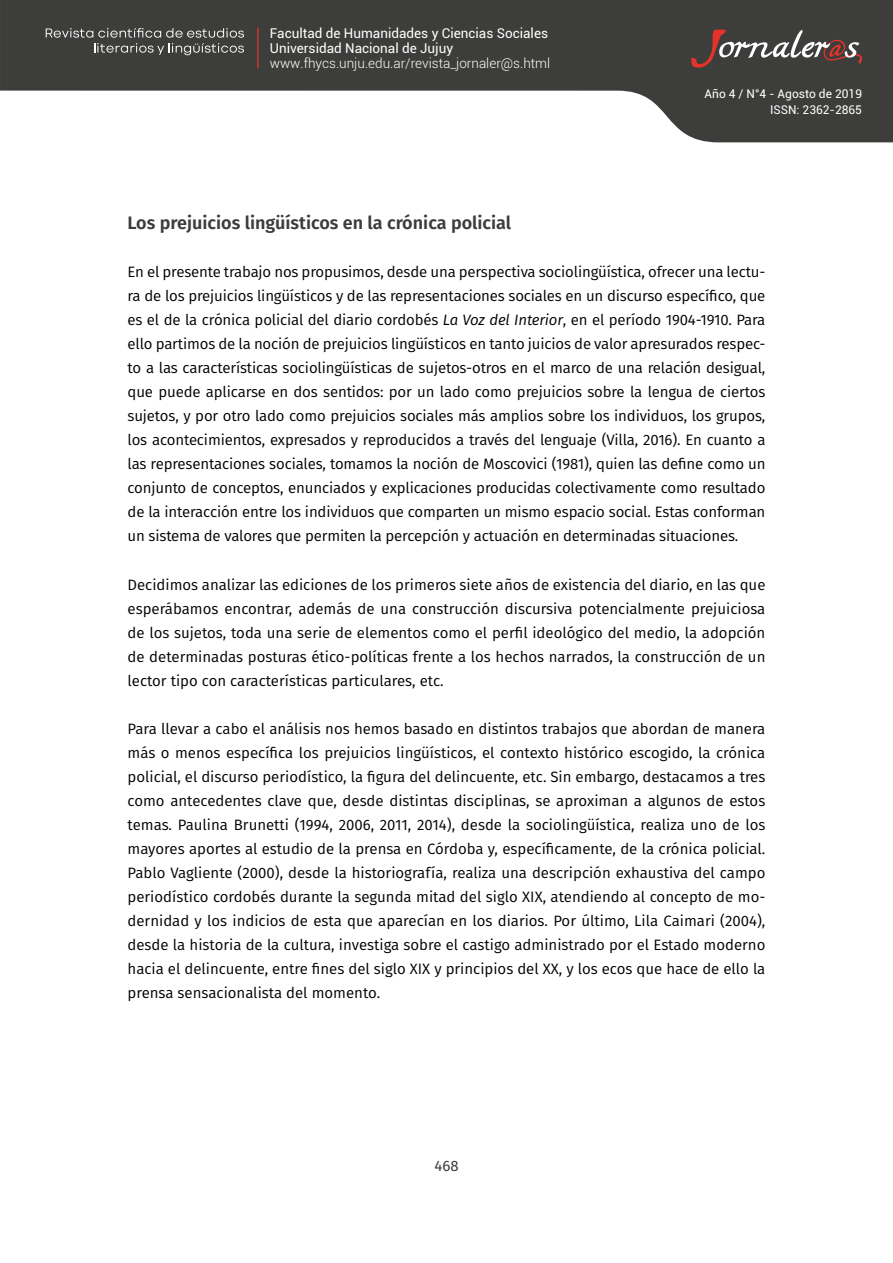
<style>
.page{position:relative;width:893px;height:1263px;background:#fff}
.page>*{position:absolute;margin:0;border:0;box-sizing:border-box;transform-origin:0 0}
.t1{font:600 18px "Fira Sans";color:#3c3c3b}
.t2{font:15px/24px "Fira Sans";letter-spacing:-.005em;color:#000;text-align:justify}
.t3{font:15px "Fira Sans";color:#3c3c3b}
.t4{font:13.5px/15px "Roboto";color:#fff}
.t5{font:300 13.5px "Roboto";color:#fff}
.t6{font:12px/16.5px "Roboto";color:#fff;text-align:right}
.s1{font-style:italic}
</style>
<div class="page">
<svg style="left:0;top:0;width:893px;height:142px;fill:#3d3d3b"></svg>
<svg style="left:691px;top:29px;width:171px;height:39px;background:#605452"></svg>
<svg style="left:46px;top:28px;width:198px;height:27px;background:#5a5a58"></svg>
<hr style="left:257px;top:28px;width:2px;height:40px;background:#e63329">
<p class="t4" style="left:270px;top:25px;width:280px">Facultad de Humanidades y Ciencias Sociales<br>Universidad Nacional de Jujuy</p>
<p class="t5" style="left:270px;top:54px;width:282px">www.fhycs.unju.edu.ar/revista_jornaler@s.html</p>
<p class="t6" style="left:705px;top:85px;width:159px">Año 4 / N°4 - Agosto de 2019<br>ISSN: 2362-2865</p>
<p class="t1" style="left:128px;top:208px;width:385px">Los prejuicios lingüísticos en la crónica policial</p>
<p class="t2" style="left:128px;top:260px;width:639px">En el presente trabajo nos propusimos, desde una perspectiva sociolingüística, ofrecer una lectu&shy;ra de los prejuicios lingüísticos y de las representaciones sociales en un discurso específico, que es el de la crónica policial del diario cordobés <span class="s1">La Voz del Interior</span>, en el período 1904-1910. Para ello partimos de la noción de prejuicios lingüísticos en tanto juicios de valor apresurados respec&shy;to a las características sociolingüísticas de sujetos-otros en el marco de una relación desigual, que puede aplicarse en dos sentidos: por un lado como prejuicios sobre la lengua de ciertos sujetos, y por otro lado como prejuicios sociales más amplios sobre los individuos, los grupos, los acontecimientos, expresados y reproducidos a través del lenguaje (Villa, 2016). En cuanto a las representaciones sociales, tomamos la noción de Moscovici (1981), quien las define como un conjunto de conceptos, enunciados y explicaciones producidas colectivamente como resultado de la interacción entre los individuos que comparten un mismo espacio social. Estas conforman un sistema de valores que permiten la percepción y actuación en determinadas situaciones.</p>
<p class="t2" style="left:128px;top:572px;width:639px">Decidimos analizar las ediciones de los primeros siete años de existencia del diario, en las que esperábamos encontrar, además de una construcción discursiva potencialmente prejuiciosa de los sujetos, toda una serie de elementos como el perfil ideológico del medio, la adopción de determinadas posturas ético-políticas frente a los hechos narrados, la construcción de un lector tipo con características particulares, etc.</p>
<p class="t2" style="left:128px;top:716px;width:639px">Para llevar a cabo el análisis nos hemos basado en distintos trabajos que abordan de manera más o menos específica los prejuicios lingüísticos, el contexto histórico escogido, la crónica policial, el discurso periodístico, la figura del delincuente, etc. Sin embargo, destacamos a tres como antecedentes clave que, desde distintas disciplinas, se aproximan a algunos de estos temas. Paulina Brunetti (1994, 2006, 2011, 2014), desde la sociolingüística, realiza uno de los mayores aportes al estudio de la prensa en Córdoba y, específicamente, de la crónica policial.<br>Pablo Vagliente (2000), desde la historiografía, realiza una descripción exhaustiva del campo periodístico cordobés durante la segunda mitad del siglo XIX, atendiendo al concepto de mo&shy;dernidad y los indicios de esta que aparecían en los diarios. Por último, Lila Caimari (2004), desde la historia de la cultura, investiga sobre el castigo administrado por el Estado moderno hacia el delincuente, entre fines del siglo XIX y principios del XX, y los ecos que hace de ello la prensa sensacionalista del momento.</p>
<p class="t3" style="left:434px;top:1155px;width:26px">468</p>
</div>
